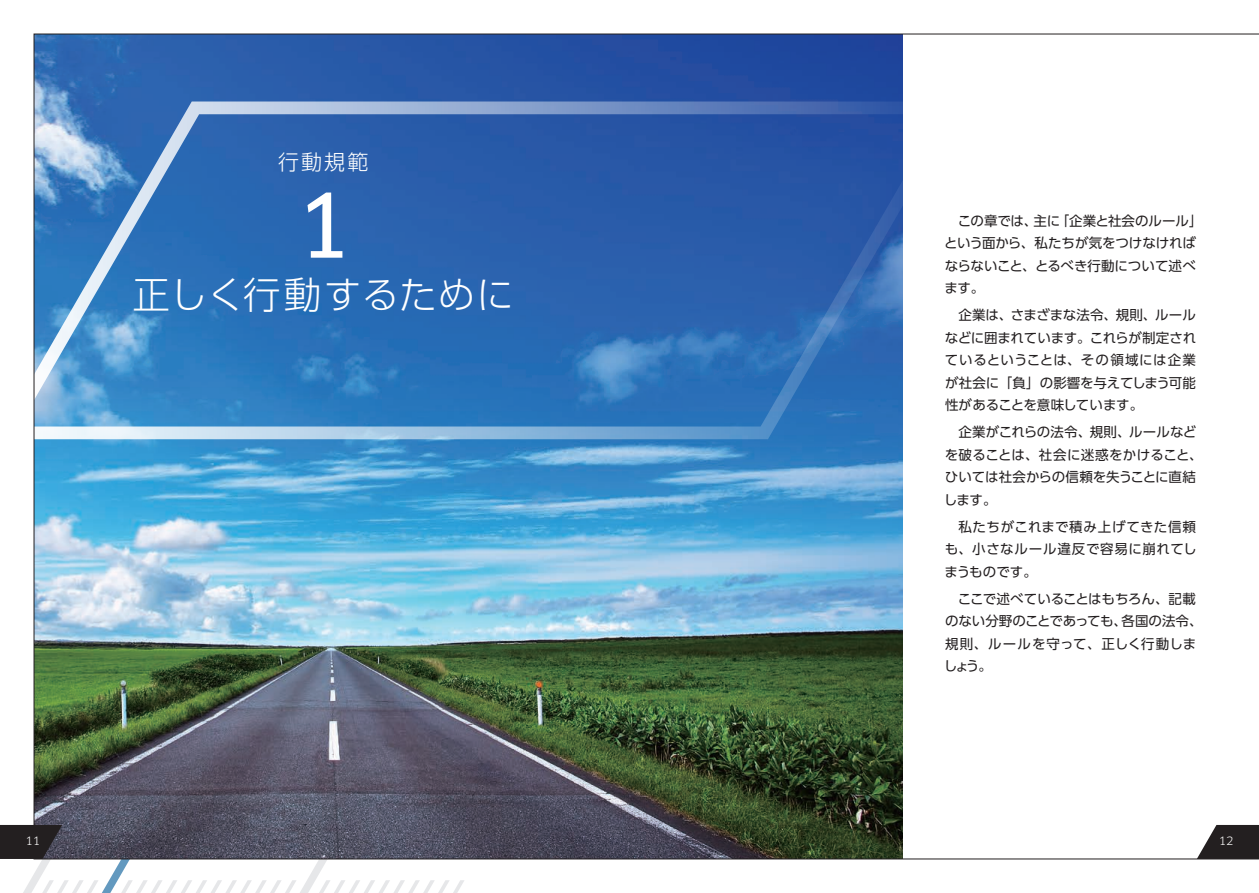
<style>
.page{position:relative;width:1259px;height:893px;background:#fff}
.page>*{position:absolute;margin:0;border:0;box-sizing:border-box;transform-origin:0 0}
.t1{font:86.7px "Clan Pro News";color:#fff}
.t2{font:300 37.5px "UD Shin Go Pro";letter-spacing:.005em;color:#fff}
.t3{font:300 21px "UD Shin Go Pro";color:#fff}
.t4{font:13.5px/22.5px "UD Shin Go Pro";color:#231f20}
.t5{font:11.25px "Clan Pro";color:#fff}
</style>
<div class="page">
<svg style="left:0;top:825px;width:464px;height:68px"></svg>
<img style="left:34px;top:34px;width:1225px;height:825px">
<h3 class="t3" style="left:278px;top:145px;width:92px">行動規範</h3>
<h1 class="t1" style="left:295px;top:175px;width:58px">1</h1>
<h2 class="t2" style="left:132px;top:265px;width:383px">正しく行動するために</h2>
<p class="t4" style="left:944px;top:209px;width:260px;text-indent:14px">この章では、主に「企業と社会のルール」という面から、私たちが気をつけなければならないこと、とるべき行動について述べます。</p>
<p class="t4" style="left:944px;top:303px;width:253px;text-align:justify;text-indent:14px">企業は、さまざまな法令、規則、ルールなどに囲まれています。これらが制定されているということは、その領域には企業が社会に「負」の影響を与えてしまう可能性があることを意味しています。</p>
<p class="t4" style="left:943px;top:420px;width:260px;text-indent:15px">企業がこれらの法令、規則、ルールなどを破ることは、社会に迷惑をかけること、ひいては社会からの信頼を失うことに直結します。</p>
<p class="t4" style="left:944px;top:515px;width:254px;text-align:justify;text-indent:14px">私たちがこれまで積み上げてきた信頼も、小さなルール違反で容易に崩れてしまうものです。</p>
<p class="t4" style="left:943px;top:587px;width:260px;text-indent:14px">ここで述べていることはもちろん、記載のない分野のことであっても、各国の法令、規則、ルールを守って、正しく行動しましょう。</p>
<p class="t5" style="left:26px;top:834px;width:16px">11</p>
<p class="t5" style="left:1218px;top:834px;width:16px">12</p>
</div>
